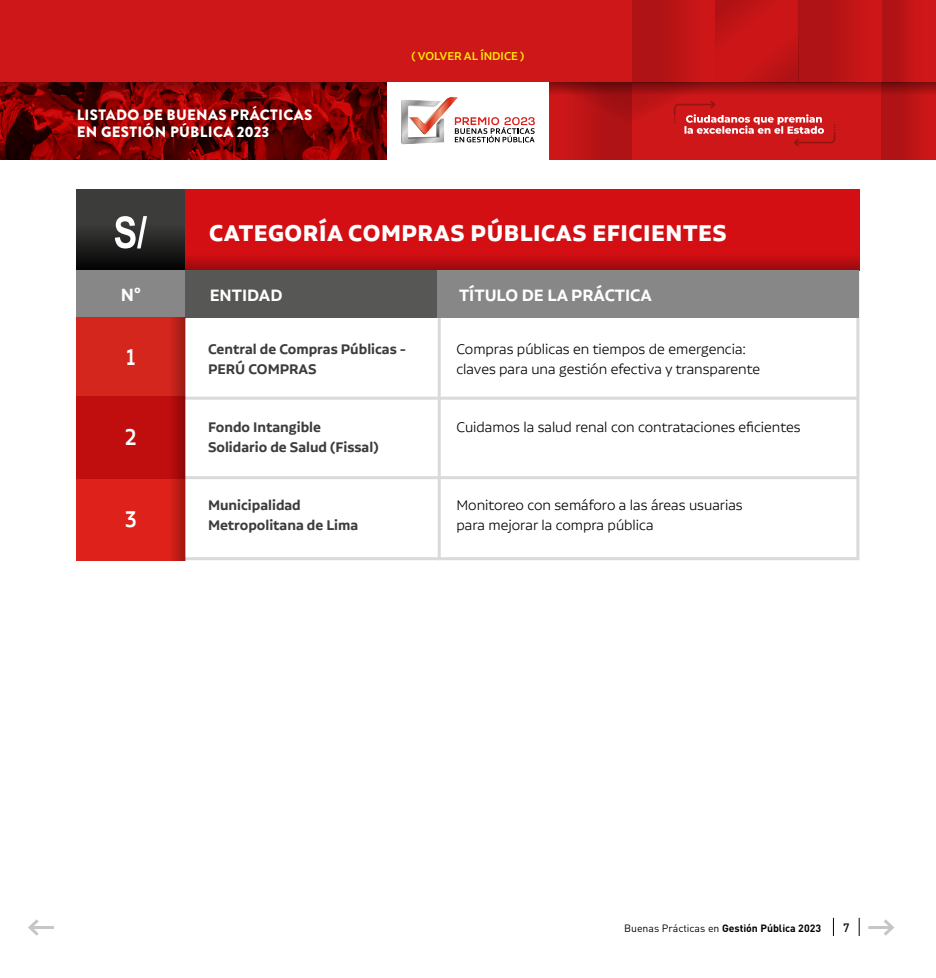
<style>
.page{position:relative;width:936px;height:978px;background:#fff}
.page>*{position:absolute;margin:0;border:0;box-sizing:border-box;transform-origin:0 0}
.t1{font:700 27px "Aalto Sans Pro";letter-spacing:.02em;color:#fff}
.t2{font:500 27px "Aalto Sans Pro";color:#fff;scale:.85 1}
.t3{font:600 21px "Aalto Sans Pro";color:#fff}
.t4{font:600 19.5px "Aalto Sans Pro";color:#fff}
.t5{font:300 16.5px "Aalto Sans Pro";color:#000}
.t6{font:600 16.5px "Aalto Sans Pro";color:#3c3c3b}
.t7{font:900 15px "Brandon Grotesque";letter-spacing:.02em;color:#fff}
.t8{font:500 13.5px "Aalto Sans Pro";color:#ffed00}
.t9{font:500 12px "DIN Pro";color:#000}
.t10{font:700 10.5px "DIN Pro";color:#000}
.s1{font-weight:400}
</style>
<div class="page">
<svg style="left:833px;top:918px;width:1px;height:18px"></svg>
<svg style="left:858px;top:918px;width:1px;height:18px"></svg>
<hr style="left:131px;top:397px;width:727px;height:3px;background:#dadada">
<hr style="left:131px;top:476px;width:727px;height:3px;background:#dadada">
<hr style="left:437px;top:270px;width:3px;height:290px;background:#dadada">
<div style="left:77px;top:189px;width:108px;height:81px;background:#3c3c3b"></div>
<div style="left:77px;top:270px;width:108px;height:47px;background:#878787"></div>
<div style="left:185px;top:189px;width:674px;height:81px;background:#d40f14"></div>
<div style="left:185px;top:270px;width:252px;height:47px;background:#575756"></div>
<div style="left:437px;top:270px;width:421px;height:47px;background:#878787"></div>
<div style="left:77px;top:317px;width:108px;height:80px;background:#d5261d"></div>
<div style="left:77px;top:397px;width:108px;height:82px;background:#c00d0e"></div>
<div style="left:77px;top:479px;width:108px;height:81px;background:#de211a"></div>
<div style="left:0;top:0;width:935px;height:159px;background:#cd1719"></div>
<img style="left:0;top:94px;width:387px;height:65px">
<div style="left:632px;top:0;width:83px;height:82px;background:linear-gradient(to right,#a71214,#ce1618)"></div>
<div style="left:798px;top:0;width:83px;height:82px;background:linear-gradient(to right,#a71214,#ce1618)"></div>
<div style="left:549px;top:82px;width:83px;height:77px;background:linear-gradient(to right,#cf1618,#a71214)"></div>
<div style="left:881px;top:82px;width:54px;height:77px;background:linear-gradient(to right,#a71214,#cd1618)"></div>
<div style="left:881px;top:0;width:40px;height:82px;background:linear-gradient(to right,#a61214,#cc1618)"></div>
<svg style="left:0;top:82px;width:935px;height:12px;background:#720405"></svg>
<svg style="left:715px;top:0;width:83px;height:82px"></svg>
<div style="left:387px;top:82px;width:162px;height:96px;background:#fff"></div>
<img style="left:444px;top:97px;width:14px;height:37px">
<img style="left:401px;top:100px;width:43px;height:44px">
<svg style="left:455px;top:117px;width:80px;height:25px"></svg>
<svg style="left:185px;top:256px;width:674px;height:14px;background:#b10b0f"></svg>
<div style="left:77px;top:224px;width:108px;height:46px;background:linear-gradient(to bottom,#3b3b3a,#040404)"></div>
<svg style="left:115px;top:216px;width:32px;height:32px"></svg>
<svg style="left:169px;top:317px;width:16px;height:243px"></svg>
<hr style="left:868px;top:926px;width:24px;height:3px;background:#c6c6c6">
<svg style="left:884px;top:919px;width:11px;height:17px"></svg>
<hr style="left:30px;top:926px;width:24px;height:3px;background:#c6c6c6">
<svg style="left:28px;top:919px;width:11px;height:17px"></svg>
<svg style="left:549px;top:82px;width:286px;height:65px"></svg>
<p class="t7" style="left:77px;top:104px;width:237px">LISTADO DE BUENAS PRÁCTICAS</p>
<p class="t7" style="left:77px;top:121px;width:194px">EN GESTIÓN PÚBLICA 2023</p>
<p class="t8" style="left:411px;top:48px;width:114px">( VOLVER AL ÍNDICE )</p>
<p class="t3" style="left:121px;top:283px;width:21px">N°</p>
<p class="t2" style="left:127px;top:342px;width:12px">1</p>
<p class="t2" style="left:125px;top:423px;width:15px">2</p>
<p class="t2" style="left:125px;top:504px;width:15px">3</p>
<p class="t1" style="left:209px;top:218px;width:519px">CATEGORÍA COMPRAS PÚBLICAS EFICIENTES</p>
<p class="t4" style="left:210px;top:284px;width:74px">ENTIDAD</p>
<p class="t4" style="left:459px;top:284px;width:194px">TÍTULO DE LA PRÁCTICA</p>
<p class="t6" style="left:208px;top:340px;width:200px">Central de Compras Públicas -</p>
<p class="t6" style="left:208px;top:360px;width:110px">PERÚ COMPRAS</p>
<p class="t5" style="left:456px;top:341px;width:291px">Compras públicas en tiempos de emergencia:</p>
<p class="t5" style="left:456px;top:360px;width:305px">claves para una gestión efectiva y transparente</p>
<p class="t6" style="left:208px;top:418px;width:114px">Fondo Intangible</p>
<p class="t6" style="left:208px;top:438px;width:172px">Solidario de Salud (Fissal)</p>
<p class="t5" style="left:456px;top:419px;width:346px">Cuidamos la salud renal con contrataciones eficientes</p>
<p class="t6" style="left:208px;top:496px;width:94px">Municipalidad</p>
<p class="t6" style="left:208px;top:516px;width:152px">Metropolitana de Lima</p>
<p class="t5" style="left:456px;top:497px;width:288px">Monitoreo con semáforo a las áreas usuarias</p>
<p class="t5" style="left:456px;top:516px;width:198px">para mejorar la compra pública</p>
<p class="t10" style="left:624px;top:921px;width:198px"><span class="s1">Buenas Prácticas en</span> Gestión Pública 2023</p>
<p class="t9" style="left:843px;top:919px;width:8px">7</p>
</div>
